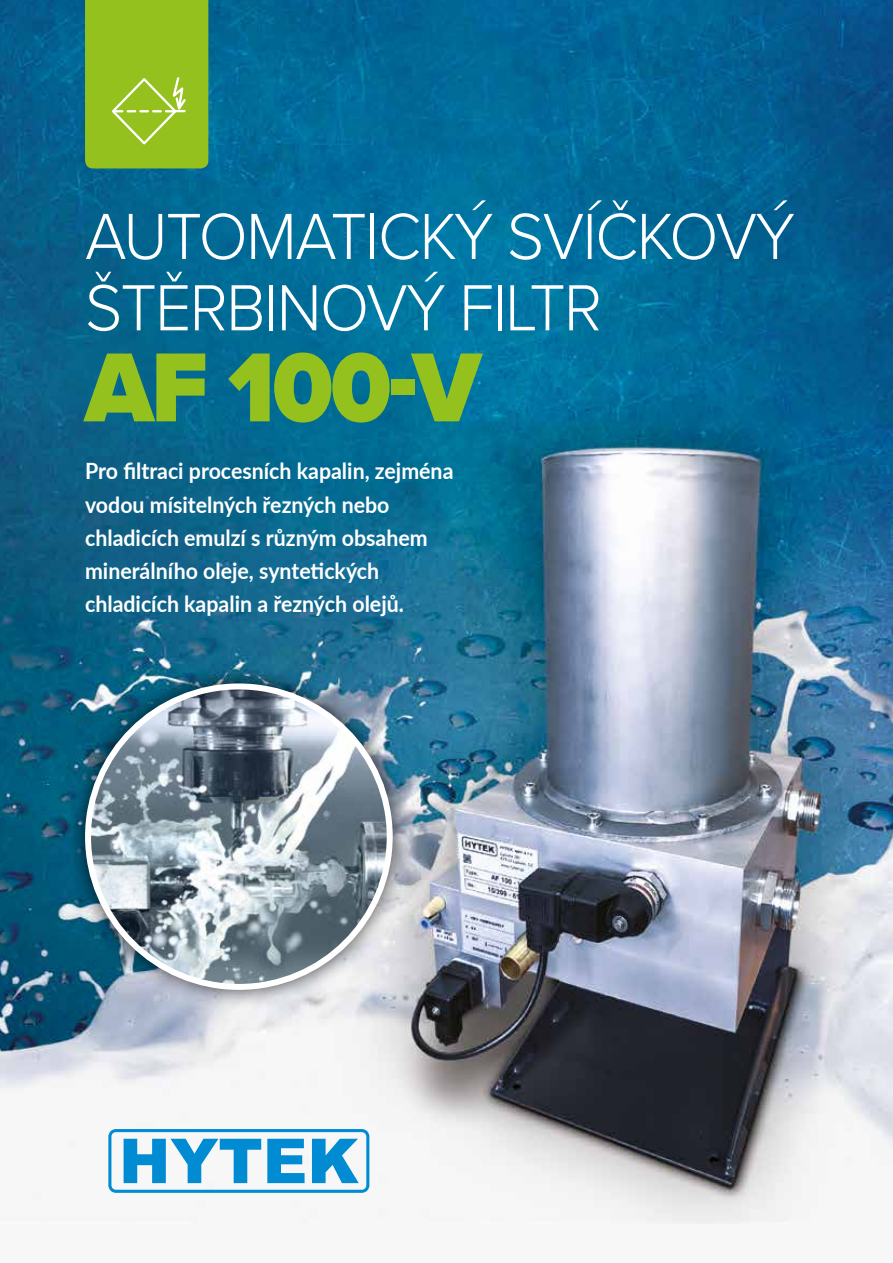
<style>
.page{position:relative;width:893px;height:1263px;background:#f8f7f7}
.page>*{position:absolute;margin:0;border:0;box-sizing:border-box;transform-origin:0 0}
.t1{font:900 101.7px "Proxima Nova";color:#95c11f;scale:.95 1}
.t2{font:300 67.5px/71.4px "Proxima Nova";letter-spacing:-.025em;color:#fff;scale:.95 1}
.t3{font:700 22.5px/33px "Lato";color:#fff;scale:.95 1}
</style>
<div class="page">
<img style="left:0;top:0;width:893px;height:1221px">
<svg style="left:108px;top:1129px;width:261px;height:64px"></svg>
<div style="left:66px;top:664px;width:346px;height:345px;background:#000;opacity:.75"></div>
<img style="left:88px;top:686px;width:302px;height:301px">
<div style="left:85px;top:0;width:123px;height:168px;background:#95c11f"></div>
<h2 class="t2" style="left:85px;top:197px;width:749px">AUTOMATICKÝ SVÍČKOVÝ<br>ŠTĚRBINOVÝ FILTR</h2>
<h1 class="t1" style="left:85px;top:326px;width:418px">AF 100-V</h1>
<p class="t3" style="left:85px;top:454px;width:389px">Pro filtraci procesních kapalin, zejména vodou mísitelných řezných nebo chladicích emulzí s různým obsahem minerálního oleje, syntetických chladicích kapalin a řezných olejů.</p>
</div>
